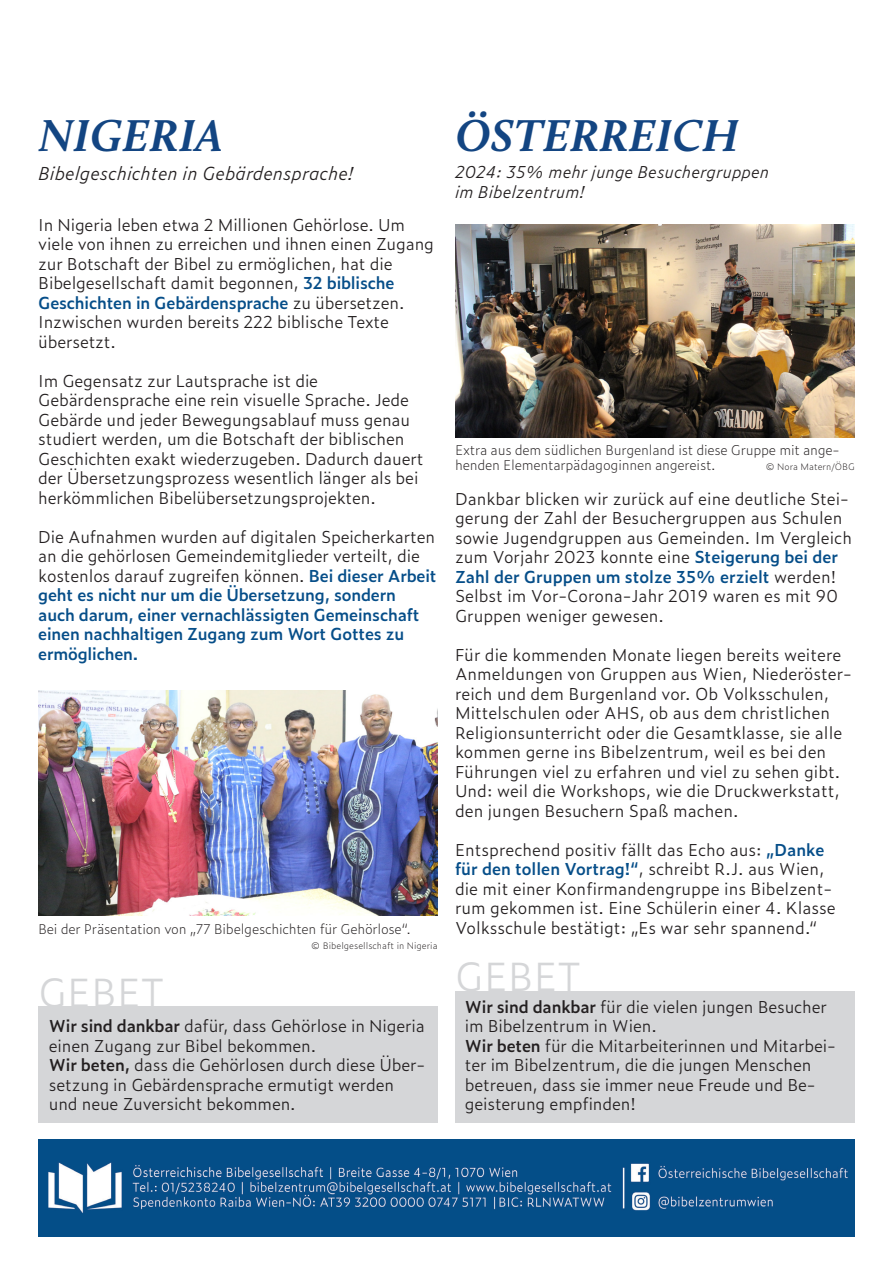
<style>
.page{position:relative;width:893px;height:1263px;background:#fff}
.page>*{position:absolute;margin:0;border:0;box-sizing:border-box;transform-origin:0 0}
.t1{font:italic 700 46.2px "Calluna";letter-spacing:.01em;color:#134582}
.t2{font:300 39px "Zeitung Pro";color:#d5d6d8}
.t3{font:italic 300 18px "Zeitung Pro";color:#231f20}
.t4{font:300 16.5px/19.5px "Zeitung Pro";letter-spacing:-.01em;color:#231f20}
.t5{font:600 16.5px/19.5px "Zeitung Pro";letter-spacing:-.01em;color:#064e89}
.t6{font:italic 300 16.5px/19.5px "Zeitung Pro";color:#231f20}
.t7{font:200 13.5px/15px "Zeitung Pro";letter-spacing:-.02em;color:#231f20}
.t8{font:200 9px "Zeitung Pro";color:#231f20}
.s1{font-weight:600;color:#064e89}
.s2{font-weight:300;color:#231f20}
.s3{font-weight:600}
</style>
<div class="page">
<div style="left:455px;top:991px;width:400px;height:132px;background:#d5d6d8"></div>
<img style="left:38px;top:1140px;width:817px;height:96px">
<div style="left:38px;top:1006px;width:400px;height:117px;background:#d5d6d8"></div>
<img style="left:455px;top:224px;width:400px;height:214px">
<img style="left:38px;top:690px;width:400px;height:225px">
<h1 class="t1" style="left:39px;top:107px;width:186px">NIGERIA</h1>
<h1 class="t1" style="left:455px;top:107px;width:285px">ÖSTERREICH</h1>
<p class="t3" style="left:38px;top:159px;width:317px">Bibelgeschichten in Gebärdensprache!</p>
<p class="t6" style="left:455px;top:162px;width:316px">2024: 35% mehr junge Besuchergruppen im Bibelzentrum!</p>
<p class="t4" style="left:38px;top:214px;width:397px">In Nigeria leben etwa 2 Millionen Gehörlose. Um viele von ihnen zu erreichen und ihnen einen Zugang zur Botschaft der Bibel zu ermöglichen, hat die Bibelgesellschaft damit begonnen, <span class="s1">32 biblische Geschichten in Gebärdensprache</span> zu übersetzen.<br>Inzwischen wurden bereits 222 biblische Texte übersetzt.</p>
<p class="t4" style="left:38px;top:370px;width:387px">Im Gegensatz zur Lautsprache ist die Gebärdensprache eine rein visuelle Sprache. Jede Gebärde und jeder Bewegungsablauf muss genau studiert werden, um die Botschaft der biblischen Geschichten exakt wiederzugeben. Dadurch dauert der Übersetzungsprozess wesentlich länger als bei herkömmlichen Bibelübersetzungsprojekten.</p>
<p class="t5" style="left:38px;top:526px;width:400px"><span class="s2">Die Aufnahmen wurden auf digitalen Speicherkarten an die gehörlosen Gemeindemitglieder verteilt, die kostenlos darauf zugreifen können.</span> Bei dieser Arbeit geht es nicht nur um die Übersetzung, sondern auch darum, einer vernachlässigten Gemeinschaft einen nachhaltigen Zugang zum Wort Gottes zu ermöglichen.</p>
<p class="t7" style="left:38px;top:921px;width:374px">Bei der Präsentation von „77 Bibelgeschichten für Gehörlose“.</p>
<h2 class="t2" style="left:38px;top:963px;width:128px">GEBET</h2>
<p class="t8" style="left:311px;top:938px;width:128px">© Bibelgesellschaft in Nigeria</p>
<p class="t4" style="left:49px;top:1016px;width:378px"><span class="s3">Wir sind dankbar</span> dafür, dass Gehörlose in Nigeria einen Zugang zur Bibel bekommen.<br><span class="s3">Wir beten,</span> dass die Gehörlosen durch diese Über&shy;setzung in Gebärdensprache ermutigt werden und neue Zuversicht bekommen.</p>
<p class="t7" style="left:455px;top:442px;width:386px">Extra aus dem südlichen Burgenland ist diese Gruppe mit ange&shy;henden Elementarpädagoginnen angereist.</p>
<p class="t8" style="left:765px;top:460px;width:91px">© Nora Matern/ÖBG</p>
<p class="t4" style="left:455px;top:488px;width:398px">Dankbar blicken wir zurück auf eine deutliche Stei&shy;gerung der Zahl der Besuchergruppen aus Schulen sowie Jugendgruppen aus Gemeinden. Im Vergleich zum Vorjahr 2023 konnte eine <span class="s1">Steigerung bei der Zahl der Gruppen um stolze 35% erzielt</span> werden!<br>Selbst im Vor-Corona-Jahr 2019 waren es mit 90<br>Gruppen weniger gewesen.</p>
<p class="t4" style="left:455px;top:644px;width:398px">Für die kommenden Monate liegen bereits weitere Anmeldungen von Gruppen aus Wien, Niederöster&shy;reich und dem Burgenland vor. Ob Volksschulen, Mittelschulen oder AHS, ob aus dem christlichen Religionsunterricht oder die Gesamtklasse, sie alle kommen gerne ins Bibelzentrum, weil es bei den Führungen viel zu erfahren und viel zu sehen gibt.<br>Und: weil die Workshops, wie die Druckwerkstatt, den jungen Besuchern Spaß machen.</p>
<p class="t4" style="left:455px;top:839px;width:382px">Entsprechend positiv fällt das Echo aus: <span class="s1">„Danke für den tollen Vortrag!“</span>, schreibt R.J. aus Wien, die mit einer Konfirmandengruppe ins Bibelzent&shy;rum gekommen ist. Eine Schülerin einer 4. Klasse Volksschule bestätigt: „Es war sehr spannend.“</p>
<h2 class="t2" style="left:455px;top:947px;width:128px">GEBET</h2>
<p class="t4" style="left:465px;top:996px;width:372px"><span class="s3">Wir sind dankbar</span> für die vielen jungen Besucher im Bibelzentrum in Wien.<br><span class="s3">Wir beten</span> für die Mitarbeiterinnen und Mitarbei&shy;ter im Bibelzentrum, die die jungen Menschen betreuen, dass sie immer neue Freude und Be&shy;geisterung empfinden!</p>
</div>
